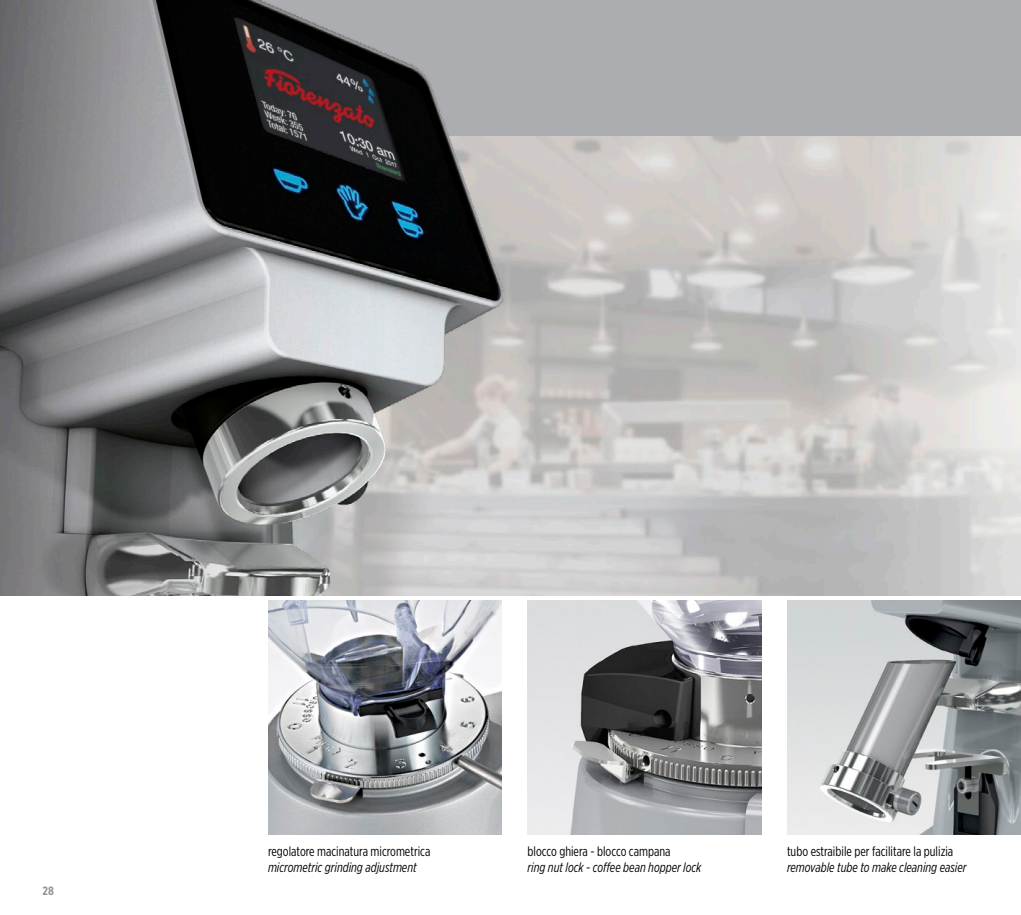
<style>
.page{position:relative;width:1021px;height:915px;background:#fff}
.page>*{position:absolute;margin:0;border:0;box-sizing:border-box;transform-origin:0 0}
.t1{font:13.5px "Gotham X Narrow";color:#000;scale:.95 1}
.t2{font:italic 13.5px "Gotham X Narrow";color:#000;scale:.95 1}
.t3{font:700 12px "Gotham X Narrow";color:#939498}
</style>
<div class="page">
<div style="left:0;top:0;width:1020px;height:136px;background:#abadb0"></div>
<img style="left:268px;top:600px;width:234px;height:233px">
<img style="left:527px;top:600px;width:234px;height:233px">
<img style="left:787px;top:600px;width:233px;height:233px">
<img style="left:0;top:0;width:547px;height:595px">
<p class="t3" style="left:43px;top:882px;width:13px">28</p>
<p class="t1" style="left:268px;top:843px;width:172px">regolatore macinatura micrometrica</p>
<p class="t2" style="left:268px;top:859px;width:158px">micrometric grinding adjustment</p>
<p class="t1" style="left:527px;top:843px;width:152px">blocco ghiera - blocco campana</p>
<p class="t2" style="left:527px;top:859px;width:185px">ring nut lock - coffee bean hopper lock</p>
<p class="t1" style="left:787px;top:843px;width:176px">tubo estraibile per facilitare la pulizia</p>
<p class="t2" style="left:787px;top:859px;width:190px">removable tube to make cleaning easier</p>
</div>
